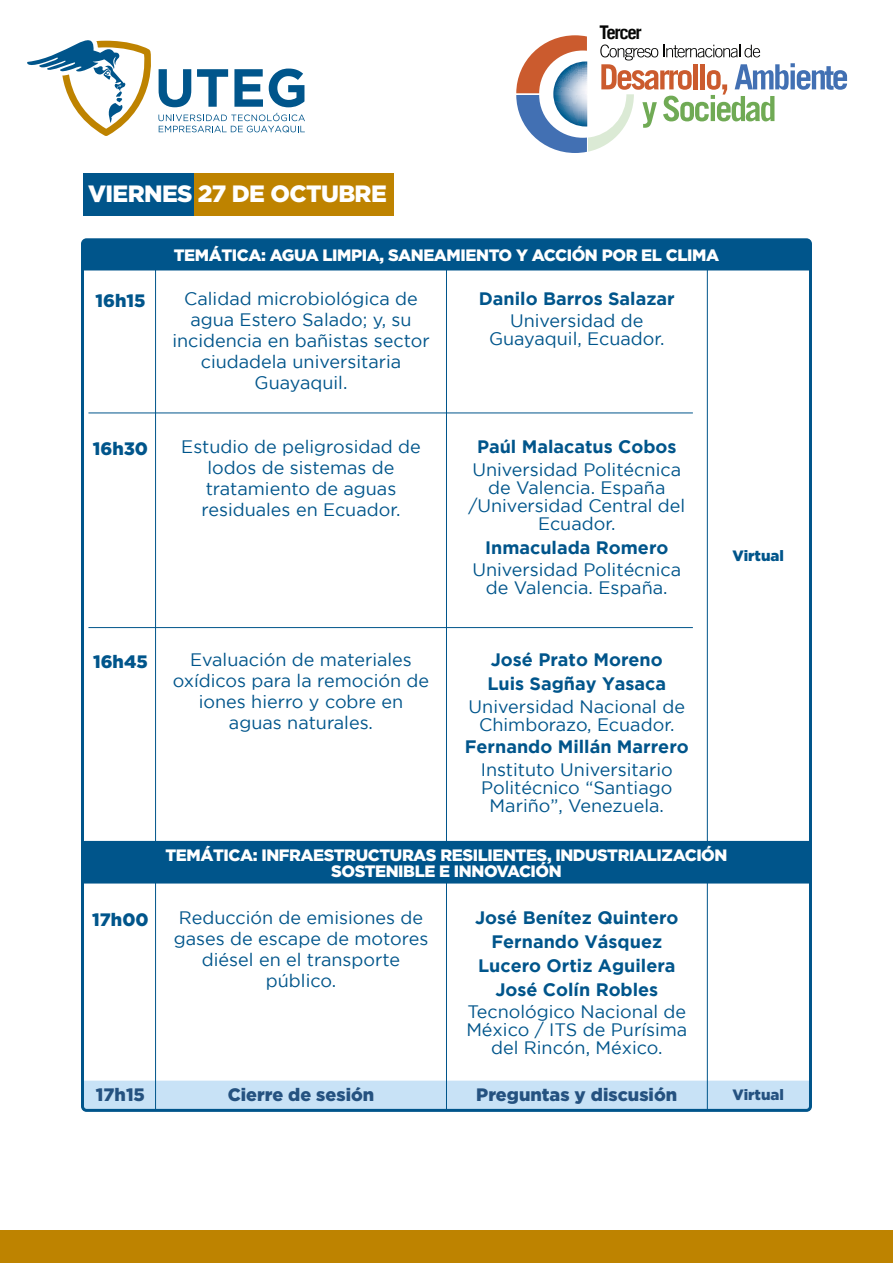
<style>
.page{position:relative;width:893px;height:1263px;background:#fff}
.page>*{position:absolute;margin:0;border:0;box-sizing:border-box;transform-origin:0 0}
.t1{font:900 23.55px "Gotham";letter-spacing:-.025em;color:#fff}
.t2{font:700 18.9px "Trade Gothic LT";letter-spacing:-.075em;color:#050605}
.t3{font:18px/21px "Gotham";color:#00558b;text-align:center}
.t4{font:700 18px/24px "Gotham";color:#00558b}
.t5{font:900 18px "Gotham";color:#255280}
.t6{font:900 18px "Gotham";color:#00558b}
.t7{font:900 16.5px/16.5px "Gotham";letter-spacing:-.025em;color:#fff;text-align:center}
.t8{font:900 15px "Gotham";color:#00558b}
.t9{font:900 15px "Gotham";color:#255280}
</style>
<div class="page">
<svg style="left:159px;top:69px;width:32px;height:38px"></svg>
<svg style="left:197px;top:69px;width:31px;height:38px"></svg>
<svg style="left:234px;top:69px;width:29px;height:38px"></svg>
<svg style="left:269px;top:69px;width:35px;height:38px"></svg>
<svg style="left:158px;top:113px;width:147px;height:19px"></svg>
<svg style="left:27px;top:40px;width:124px;height:96px"></svg>
<svg style="left:516px;top:35px;width:331px;height:118px"></svg>
<div style="left:0;top:1230px;width:893px;height:33px;background:#be8300"></div>
<div style="left:82px;top:1081px;width:728px;height:29px;background:#c8e2f6;border-radius:2px"></div>
<hr style="left:707px;top:240px;width:1px;height:870px;background:#00558b">
<hr style="left:446px;top:240px;width:1px;height:870px;background:#00558b">
<hr style="left:155px;top:240px;width:1px;height:870px;background:#00558b">
<div style="left:82px;top:240px;width:728px;height:30px;background:#00558b"></div>
<div style="left:82px;top:841px;width:728px;height:42px;background:#00558b"></div>
<div style="left:82px;top:173px;width:311px;height:42px;background:#00558b"></div>
<div style="left:194px;top:173px;width:199px;height:42px;background:#be8300"></div>
<hr style="left:88px;top:413px;width:605px;height:1px;background:#00558b">
<hr style="left:88px;top:627px;width:605px;height:1px;background:#00558b">
<h1 class="t1" style="left:88px;top:180px;width:300px">VIERNES 27 DE OCTUBRE</h1>
<p class="t2" style="left:599px;top:21px;width:44px">Tercer</p>
<p class="t6" style="left:96px;top:290px;width:51px">16h15</p>
<p class="t7" style="left:174px;top:247px;width:547px">TEMÁTICA: AGUA LIMPIA, SANEAMIENTO Y ACCIÓN POR EL CLIMA</p>
<p class="t3" style="left:172px;top:287px;width:259px">Calidad microbiológica de agua Estero Salado; y, su incidencia en bañistas sector ciudadela universitaria<br>Guayaquil.</p>
<p class="t4" style="left:479px;top:286px;width:197px">Danilo Barros Salazar</p>
<p class="t3" style="left:489px;top:311px;width:177px;line-height:18px">Universidad de<br>Guayaquil, Ecuador.</p>
<p class="t6" style="left:93px;top:438px;width:57px">16h30</p>
<p class="t3" style="left:181px;top:436px;width:241px">Estudio de peligrosidad de lodos de sistemas de tratamiento de aguas residuales en Ecuador.</p>
<p class="t4" style="left:477px;top:434px;width:201px">Paúl Malacatus Cobos</p>
<p class="t3" style="left:468px;top:460px;width:218px;line-height:18px">Universidad Politécnica de Valencia. España /Universidad Central del<br>Ecuador.</p>
<p class="t4" style="left:485px;top:535px;width:185px">Inmaculada Romero</p>
<p class="t3" style="left:472px;top:560px;width:210px;line-height:18px">Universidad Politécnica de Valencia. España.</p>
<p class="t8" style="left:732px;top:547px;width:53px">Virtual</p>
<p class="t6" style="left:93px;top:651px;width:56px">16h45</p>
<p class="t3" style="left:173px;top:649px;width:258px">Evaluación de materiales oxídicos para la remoción de iones hierro y cobre en aguas naturales.</p>
<p class="t4" style="left:487px;top:647px;width:180px">José Prato Moreno<br>Luis Sagñay Yasaca</p>
<p class="t3" style="left:469px;top:697px;width:218px;line-height:18px">Universidad Nacional de<br>Chimborazo, Ecuador.</p>
<p class="t4" style="left:465px;top:734px;width:225px">Fernando Millán Marrero</p>
<p class="t3" style="left:481px;top:760px;width:194px;line-height:18px">Instituto Universitario<br>Politécnico “Santiago<br>Mariño”, Venezuela.</p>
<p class="t7" style="left:165px;top:846px;width:564px">TEMÁTICA: INFRAESTRUCTURAS RESILIENTES, INDUSTRIALIZACIÓN<br>SOSTENIBLE E INNOVACIÓN</p>
<p class="t6" style="left:92px;top:909px;width:58px">17h00</p>
<p class="t4" style="left:475px;top:905px;width:205px;text-align:center">José Benítez Quintero<br>Fernando Vásquez<br>Lucero Ortiz Aguilera<br>José Colín Robles</p>
<p class="t3" style="left:466px;top:1003px;width:222px;line-height:18px">Tecnológico Nacional de<br>México / ITS de Purísima del Rincón, México.</p>
<p class="t5" style="left:96px;top:1084px;width:50px">17h15</p>
<p class="t5" style="left:228px;top:1084px;width:148px">Cierre de sesión</p>
<p class="t5" style="left:476px;top:1084px;width:202px">Preguntas y discusión</p>
<p class="t9" style="left:732px;top:1086px;width:53px">Virtual</p>
<p class="t3" style="left:174px;top:906px;width:256px">Reducción de emisiones de gases de escape de motores diésel en el transporte público.</p>
</div>
